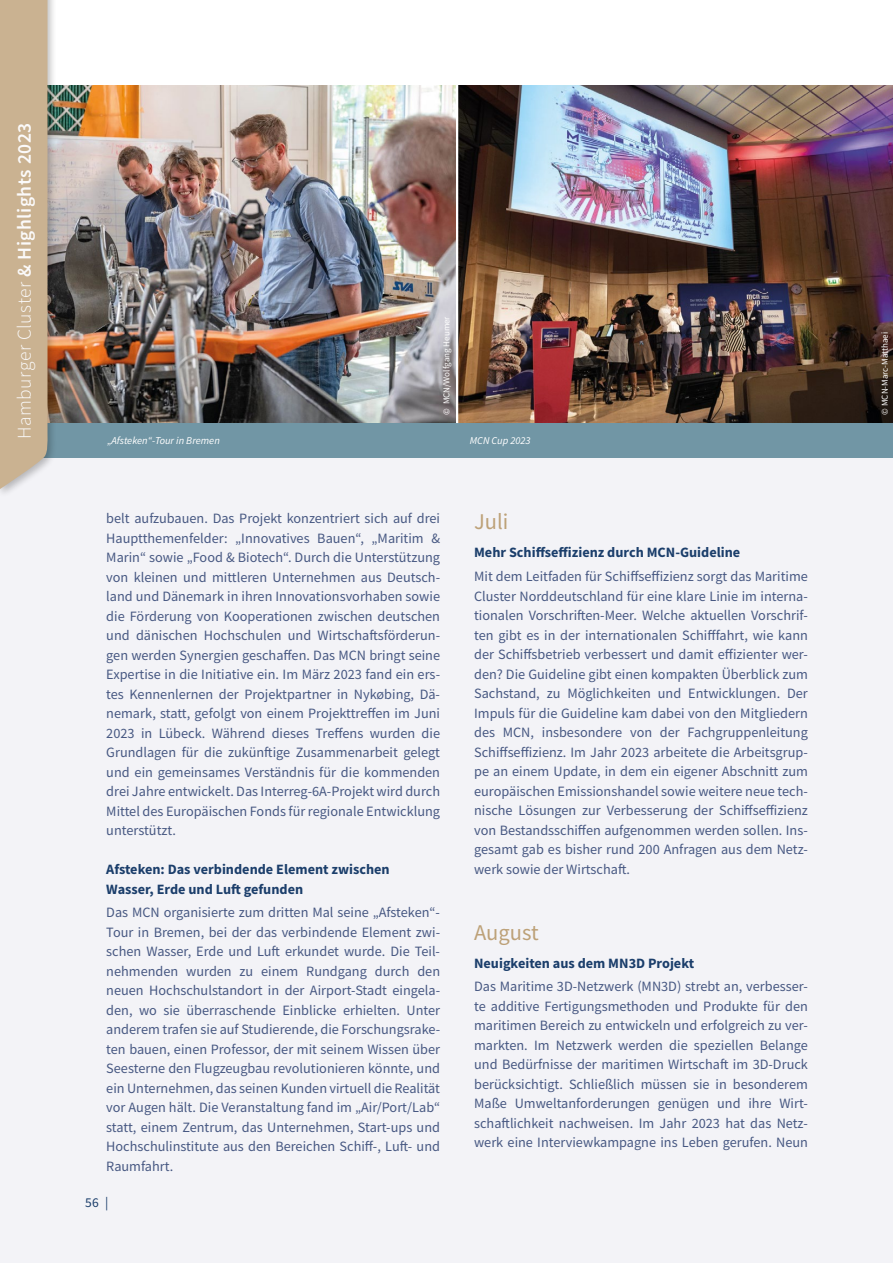
<style>
.page{position:relative;width:893px;height:1263px;background:#fff}
.page>*{position:absolute;margin:0;border:0;box-sizing:border-box;transform-origin:0 0}
.t1{font:22.5px "Source Sans Pro";color:#bda178}
.t2{font:300 19.5px "Source Sans Pro";letter-spacing:.025em;color:#fbfafa}
.t3{font:14.25px/19.5px "Source Sans Pro";color:#475882;text-align:justify}
.t4{font:700 14.25px/19.5px "Source Sans Pro";color:#1b3e6b}
.t5{font:13.5px "Source Sans Pro";color:#1b3e6b}
.t6{font:italic 10.5px "Source Sans Pro";color:#fff}
.t7{font:9px "Source Sans Pro";color:#fff}
.s1{font-weight:600}
</style>
<div class="page">
<div style="left:0;top:85px;width:893px;height:1178px;background:#f3f3f7"></div>
<img style="left:458px;top:85px;width:435px;height:338px">
<img style="left:58px;top:85px;width:398px;height:338px">
<div style="left:1px;top:423px;width:456px;height:34px;background:#7196a5"></div>
<div style="left:457px;top:423px;width:436px;height:34px;background:#7196a5"></div>
<hr style="left:456px;top:85px;width:2px;height:338px;background:#fff">
<div style="left:0;top:0;width:58px;height:498px;background:#000;opacity:.25"></div>
<div style="left:0;top:0;width:48px;height:489px;background:#cab291"></div>
<h2 class="t2" style="left:12px;top:439px;width:318px;rotate:-90deg">Hamburger Cluster <span class="s1">&amp; Highlights 2023</span></h2>
<p class="t6" style="left:107px;top:434px;width:114px">„Afsteken“-Tour in Bremen</p>
<p class="t7" style="left:441px;top:415px;width:100px;rotate:-90deg">© MCN/Wolfgang Heumer</p>
<p class="t6" style="left:470px;top:434px;width:62px">MCN Cup 2023</p>
<p class="t3" style="left:106px;top:508px;width:335px">belt aufzubauen. Das Projekt konzentriert sich auf drei Hauptthemenfelder: „Innovatives Bauen“, „Maritim &amp; Marin“ sowie „Food &amp; Biotech“. Durch die Unterstützung von kleinen und mittleren Unternehmen aus Deutsch&shy;land und Dänemark in ihren Innovationsvorhaben sowie die Förderung von Kooperationen zwischen deutschen und dänischen Hochschulen und Wirtschaftsförderun&shy;gen werden Synergien geschaffen. Das MCN bringt seine Expertise in die Initiative ein. Im März 2023 fand ein ers&shy;tes Kennenlernen der Projektpartner in Nykøbing, Dä&shy;nemark, statt, gefolgt von einem Projekttreffen im Juni 2023 in Lübeck. Während dieses Treffens wurden die Grundlagen für die zukünftige Zusammenarbeit gelegt und ein gemeinsames Verständnis für die kommenden drei Jahre entwickelt. Das Interreg-6A-Projekt wird durch Mittel des Europäischen Fonds für regionale Entwicklung unterstützt.</p>
<p class="t4" style="left:106px;top:859px;width:285px">Afsteken: Das verbindende Element zwischen<br>Wasser, Erde und Luft gefunden</p>
<p class="t3" style="left:106px;top:903px;width:335px">Das MCN organisierte zum dritten Mal seine „Afsteken“- Tour in Bremen, bei der das verbindende Element zwi&shy;schen Wasser, Erde und Luft erkundet wurde. Die Teil&shy;nehmenden wurden zu einem Rundgang durch den neuen Hochschulstandort in der Airport-Stadt eingela&shy;den, wo sie überraschende Einblicke erhielten. Unter anderem trafen sie auf Studierende, die Forschungsrake&shy;ten bauen, einen Professor, der mit seinem Wissen über Seesterne den Flugzeugbau revolutionieren könnte, und ein Unternehmen, das seinen Kunden virtuell die Realität vor Augen hält. Die Veranstaltung fand im „Air/Port/Lab“ statt, einem Zentrum, das Unternehmen, Start-ups und Hochschulinstitute aus den Bereichen Schiff-, Luft- und Raumfahrt.</p>
<p class="t5" style="left:85px;top:1194px;width:25px">56 |</p>
<h1 class="t1" style="left:474px;top:507px;width:36px">Juli</h1>
<p class="t4" style="left:474px;top:543px;width:268px">Mehr Schiffseffizienz durch MCN-Guideline</p>
<p class="t3" style="left:474px;top:566px;width:335px">Mit dem Leitfaden für Schiffseffizienz sorgt das Maritime Cluster Norddeutschland für eine klare Linie im interna&shy;tionalen Vorschriften-Meer. Welche aktuellen Vorschrif&shy;ten gibt es in der internationalen Schifffahrt, wie kann der Schiffsbetrieb verbessert und damit effizienter wer&shy;den? Die Guideline gibt einen kompakten Überblick zum Sachstand, zu Möglichkeiten und Entwicklungen. Der Impuls für die Guideline kam dabei von den Mitgliedern des MCN, insbesondere von der Fachgruppenleitung Schiffseffizienz. Im Jahr 2023 arbeitete die Arbeitsgrup&shy;pe an einem Update, in dem ein eigener Abschnitt zum europäischen Emissionshandel sowie weitere neue tech&shy;nische Lösungen zur Verbesserung der Schiffseffizienz von Bestandsschiffen aufgenommen werden sollen. Ins&shy;gesamt gab es bisher rund 200 Anfragen aus dem Netz&shy;werk sowie der Wirtschaft.</p>
<h1 class="t1" style="left:474px;top:918px;width:66px">August</h1>
<p class="t4" style="left:474px;top:953px;width:221px">Neuigkeiten aus dem MN3D Projekt</p>
<p class="t3" style="left:474px;top:977px;width:335px">Das Maritime 3D-Netzwerk (MN3D) strebt an, verbesser&shy;te additive Fertigungsmethoden und Produkte für den maritimen Bereich zu entwickeln und erfolgreich zu ver&shy;markten. Im Netzwerk werden die speziellen Belange und Bedürfnisse der maritimen Wirtschaft im 3D-Druck berücksichtigt. Schließlich müssen sie in besonderem Maße Umweltanforderungen genügen und ihre Wirt&shy;schaftlichkeit nachweisen. Im Jahr 2023 hat das Netz&shy;werk eine Interviewkampagne ins Leben gerufen. Neun</p>
<p class="t7" style="left:879px;top:415px;width:84px;rotate:-90deg">© MCN-Marc-Matthaei</p>
</div>
